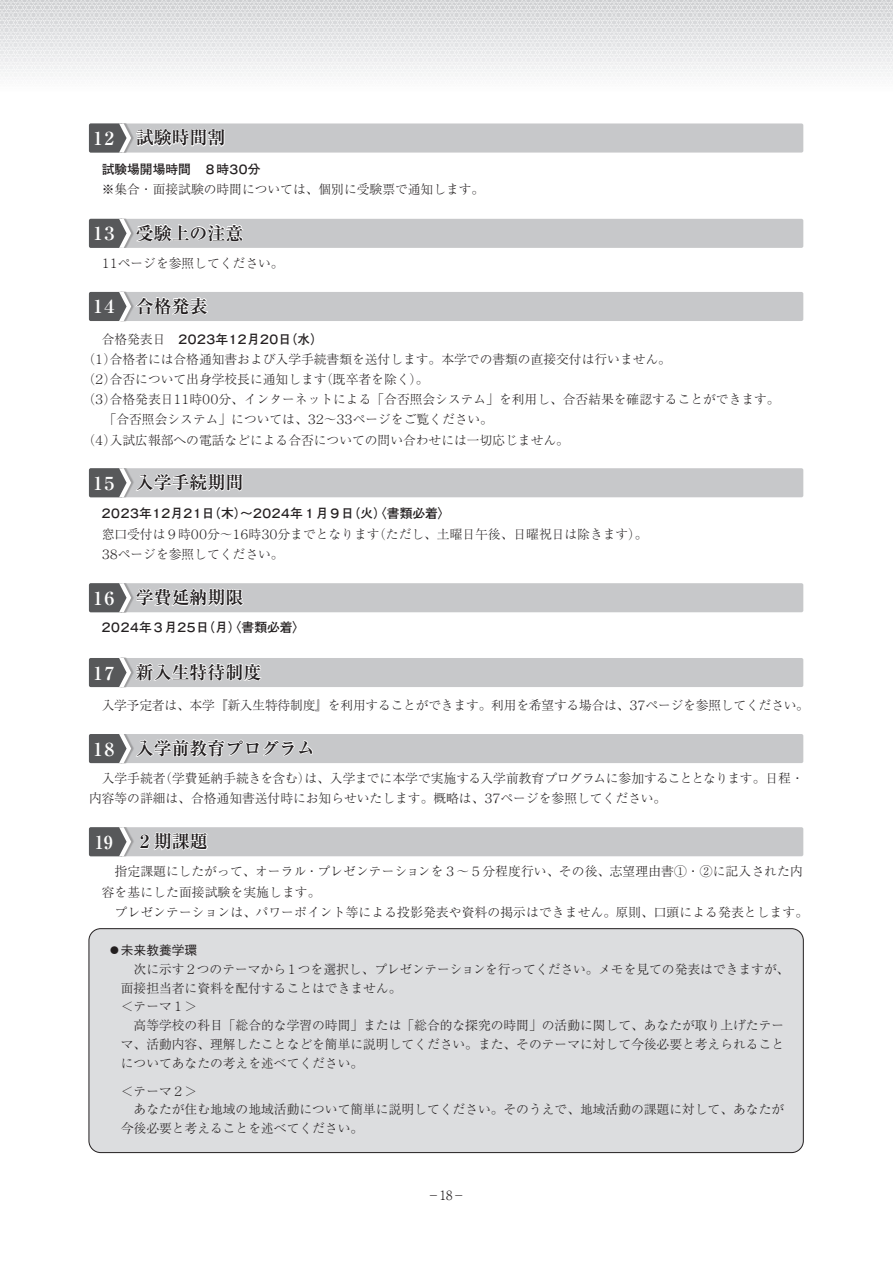
<style>
.page{position:relative;width:893px;height:1263px;background:#fff}
.page>*{position:absolute;margin:0;border:0;box-sizing:border-box;transform-origin:0 0}
.t1{font:700 18px "Ryumin Pro";color:#231f20}
.t2{font:700 18px "Ryumin Pro";letter-spacing:-.36em;color:#fff}
.t3{font:300 12.75px/18.8px "Ryumin Pro";color:#231f20}
.t4{font:700 12.75px "Futo Go B101 Pro";letter-spacing:-.135em;color:#231f20}
.t5{font:700 12.75px "Futo Go B101 Pro";letter-spacing:-.065em;color:#231f20}
.t6{font:700 12.75px "Futo Go B101 Pro";color:#231f20}
.t7{font:700 12.75px "Futo Go B101 Pro";letter-spacing:-.2em;color:#231f20}
.t8{font:500 12.75px "Gothic BBB Pro";color:#231f20}
.s1{font-family:"Ryumin Pro";font-weight:300}
</style>
<div class="page">
<div style="left:0;top:0;width:893px;height:93px;background:linear-gradient(to bottom,#d8d9da,#fdfdfe)"></div>
<div style="left:89px;top:123px;width:714px;height:30px;background:#c7c8ca;border-radius:2px"></div>
<svg style="left:89px;top:123px;width:137px;height:30px"></svg>
<div style="left:89px;top:219px;width:714px;height:29px;background:#c7c8ca;border-radius:2px"></div>
<svg style="left:89px;top:218px;width:155px;height:30px"></svg>
<div style="left:89px;top:292px;width:714px;height:29px;background:#c7c8ca;border-radius:2px"></div>
<svg style="left:89px;top:292px;width:119px;height:29px"></svg>
<div style="left:89px;top:468px;width:714px;height:29px;background:#c7c8ca;border-radius:2px"></div>
<svg style="left:89px;top:468px;width:155px;height:30px"></svg>
<div style="left:89px;top:583px;width:714px;height:29px;background:#c7c8ca;border-radius:2px"></div>
<svg style="left:89px;top:583px;width:156px;height:30px"></svg>
<div style="left:89px;top:658px;width:714px;height:29px;background:#c7c8ca;border-radius:2px"></div>
<svg style="left:89px;top:658px;width:173px;height:30px"></svg>
<div style="left:89px;top:734px;width:714px;height:29px;background:#c7c8ca;border-radius:2px"></div>
<svg style="left:89px;top:734px;width:224px;height:29px"></svg>
<div style="left:89px;top:827px;width:714px;height:29px;background:#c7c8ca;border-radius:2px"></div>
<img style="left:131px;top:827px;width:3px;height:19px">
<svg style="left:89px;top:827px;width:42px;height:29px"></svg>
<svg style="left:139px;top:832px;width:70px;height:25px"></svg>
<div style="left:89px;top:929px;width:714px;height:223px;background:#dcdddf;border-radius:12px"></div>
<div style="left:89px;top:928px;width:715px;height:225px;border:1px solid #231f20;border-radius:12px"></div>
<h1 class="t2" style="left:89px;top:124px;width:31px">１２</h1>
<h1 class="t1" style="left:136px;top:123px;width:91px">試験時間割</h1>
<p class="t6" style="left:89px;top:159px;width:173px">　試験場開場時間　８時３０分</p>
<p class="t3" style="left:89px;top:179px;width:397px">　※集合・面接試験の時間については、個別に受験票で通知します。</p>
<h1 class="t2" style="left:89px;top:219px;width:31px">１３</h1>
<h1 class="t1" style="left:136px;top:219px;width:109px">受験上の注意</h1>
<p class="t3" style="left:118px;top:253px;width:167px">ページを参照してください。</p>
<p class="t3" style="left:99px;top:253px;width:22px">１１</p>
<h1 class="t2" style="left:89px;top:292px;width:31px">１４</h1>
<h1 class="t1" style="left:136px;top:292px;width:73px">合格発表</h1>
<p class="t7" style="left:177px;top:329px;width:148px">２０２３年１２月２０（日水(</p>
<p class="t3" style="left:93px;top:328px;width:580px;line-height:20.2px;text-indent:-4px">　合格発表日<br>１合格者には合格通知書および入学手続書類を送付します。本学での書類の直接交付は行いません。</p>
<p class="t3" style="left:83px;top:349px;width:14px">（</p>
<p class="t3" style="left:103px;top:349px;width:14px">）</p>
<p class="t3" style="left:83px;top:369px;width:14px">（</p>
<p class="t3" style="left:103px;top:369px;width:14px">）</p>
<p class="t3" style="left:320px;top:369px;width:110px">（既卒者を除く。(</p>
<p class="t3" style="left:93px;top:369px;width:235px">２合否について出身学校長に通知します</p>
<p class="t3" style="left:83px;top:389px;width:14px">（</p>
<p class="t3" style="left:103px;top:389px;width:14px">）</p>
<p class="t3" style="left:218px;top:389px;width:563px">分、インターネットによる「合否照会システム」を利用し、合否結果を確認することができます。</p>
<p class="t3" style="left:93px;top:389px;width:82px">３合格発表日</p>
<p class="t3" style="left:190px;top:389px;width:14px">時</p>
<p class="t3" style="left:171px;top:389px;width:22px">１１</p>
<p class="t3" style="left:200px;top:389px;width:22px">００</p>
<p class="t3" style="left:353px;top:409px;width:142px">ページをご覧ください。</p>
<p class="t3" style="left:93px;top:408px;width:477px;line-height:20.2px;text-indent:11px">「合否照会システム」については、<br>４入試広報部への電話などによる合否についての問い合わせには一切応じません。</p>
<p class="t3" style="left:305px;top:409px;width:22px">３２</p>
<p class="t3" style="left:334px;top:409px;width:22px">３３</p>
<p class="t3" style="left:324px;top:409px;width:14px">～</p>
<p class="t3" style="left:83px;top:429px;width:14px">（</p>
<p class="t3" style="left:103px;top:429px;width:14px">）</p>
<h1 class="t2" style="left:89px;top:469px;width:31px">１５</h1>
<h1 class="t1" style="left:136px;top:468px;width:109px">入学手続期間</h1>
<p class="t4" style="left:100px;top:503px;width:352px">２０２３年１２月２１（日木）～２０２４年１月９（日火）〈書類必着〈</p>
<p class="t3" style="left:373px;top:523px;width:276px">（ただし、土曜日午後、日曜祝日は除きます。(</p>
<p class="t3" style="left:118px;top:523px;width:167px;line-height:20.2px;text-indent:-16px">窓口受付は９時<br>ページを参照してください。</p>
<p class="t3" style="left:249px;top:523px;width:14px">時</p>
<p class="t3" style="left:277px;top:523px;width:104px">分までとなります</p>
<p class="t3" style="left:207px;top:523px;width:27px">分～</p>
<p class="t3" style="left:189px;top:523px;width:22px">００</p>
<p class="t3" style="left:230px;top:523px;width:22px">１６</p>
<p class="t3" style="left:259px;top:523px;width:22px">３０</p>
<p class="t3" style="left:99px;top:543px;width:22px">３８</p>
<h1 class="t2" style="left:89px;top:584px;width:31px">１６</h1>
<h1 class="t1" style="left:136px;top:583px;width:109px">学費延納期限</h1>
<p class="t5" style="left:100px;top:617px;width:207px">２０２４年３月２５（日月）〈書類必着〈</p>
<h1 class="t2" style="left:89px;top:658px;width:31px">１７</h1>
<h1 class="t1" style="left:136px;top:658px;width:127px">新入生特待制度</h1>
<p class="t3" style="left:102px;top:694px;width:529px">入学予定者は、本学『新入生特待制度』を利用することができます。利用を希望する場合は、</p>
<p class="t3" style="left:645px;top:694px;width:165px">ページを参照してください。</p>
<p class="t3" style="left:627px;top:694px;width:22px">３７</p>
<h1 class="t2" style="left:89px;top:734px;width:31px">１８</h1>
<h1 class="t1" style="left:136px;top:734px;width:181px">入学前教育プログラム</h1>
<p class="t3" style="left:159px;top:767px;width:646px">（学費延納手続きを含むは）、入学までに本学で実施する入学前教育プログラムに参加することとなります。日程・</p>
<p class="t3" style="left:89px;top:767px;width:78px">　入学手続者</p>
<p class="t3" style="left:89px;top:788px;width:397px">内容等の詳細は、合格通知書送付時にお知らせいたします。概略は、</p>
<p class="t3" style="left:501px;top:788px;width:167px">ページを参照してください。</p>
<p class="t3" style="left:482px;top:788px;width:22px">３７</p>
<h1 class="t2" style="left:95px;top:828px;width:19px">19</h1>
<h1 class="t1" style="left:136px;top:827px;width:73px">２期課題</h1>
<p class="t3" style="left:102px;top:860px;width:708px;line-height:20.2px">　指定課題にしたがって、オーラル・プレゼンテーションを３～５分程度行い、その後、志望理由書①・②に記入された内容を基にした面接試験を実施します。<br>　プレゼンテーションは、パワーポイント等による投影発表や資料の掲示はできません。原則、口頭による発表とします。</p>
<p class="t8" style="left:108px;top:940px;width:91px"><span class="s1">●</span>未来教養学環</p>
<p class="t3" style="left:121px;top:959px;width:670px">　次に示す２つのテーマから１つを選択し、プレゼンテーションを行ってください。メモを見ての発表はできますが、面接担当者に資料を配付することはできません。<br>＜テーマ１&lt;<br>　高等学校の科目「総合的な学習の時間」または「総合的な探究の時間」の活動に関して、あなたが取り上げたテーマ、活動内容、理解したことなどを簡単に説明してください。また、そのテーマに対して今後必要と考えられることについてあなたの考えを述べてください。</p>
<p class="t3" style="left:121px;top:1080px;width:665px">＜テーマ２&lt;<br>　あなたが住む地域の地域活動について簡単に説明してください。そのうえで、地域活動の課題に対して、あなたが今後必要と考えることを述べてください。</p>
<p class="t3" style="left:427px;top:1184px;width:40px">－18－</p>
</div>
